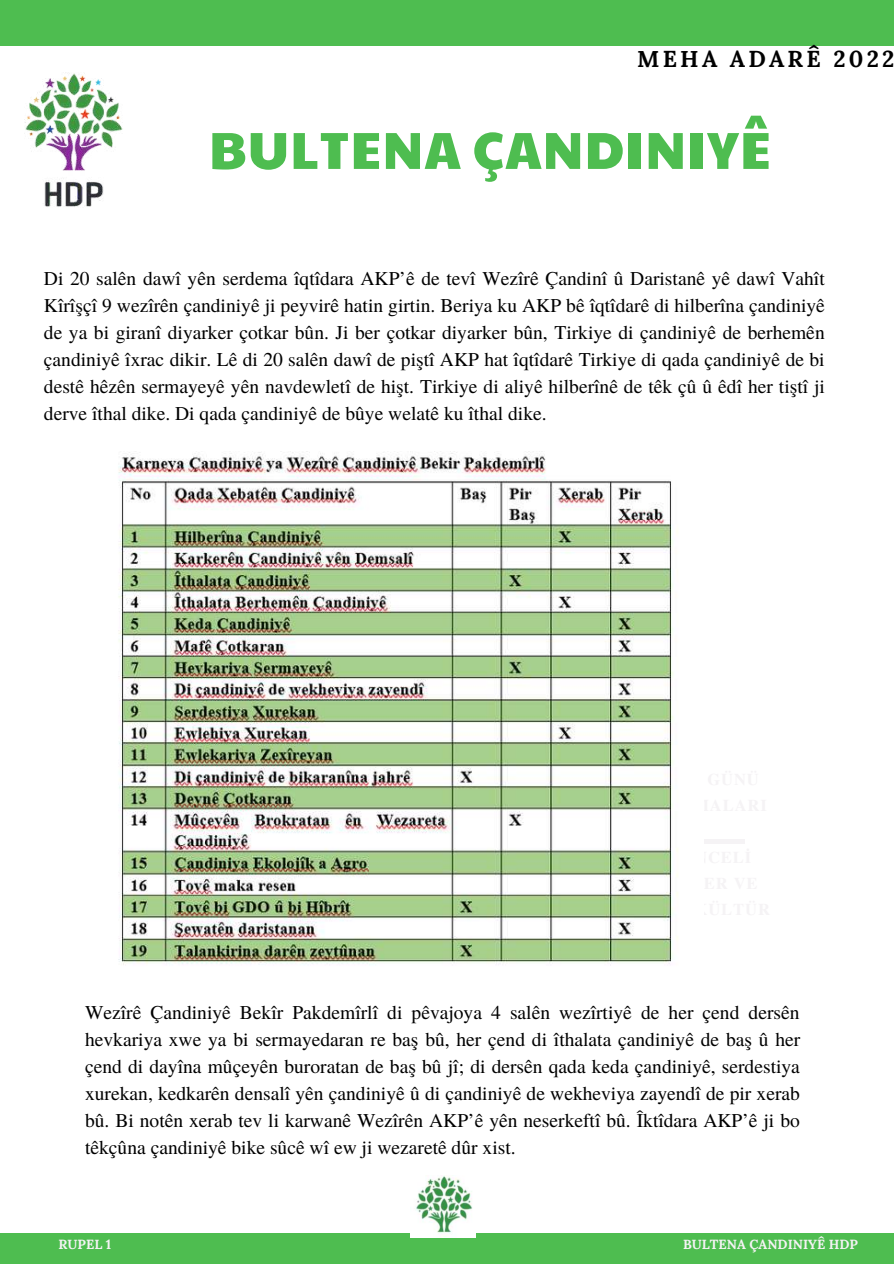
<style>
.page{position:relative;width:894px;height:1264px;background:#fff}
.page>*{position:absolute;margin:0;border:0;box-sizing:border-box;transform-origin:0 0}
.t1{font:52.05px "Paytone One";letter-spacing:.02em;color:#4ebd50}
.t2{font:700 22.95px "Lora";letter-spacing:.14em;color:#000}
.t3{font:19.5px/27px "Te X Gyre Termes";color:#000;text-align:justify}
.t4{font:700 13.2px "Lora";color:#f5f3f5}
</style>
<div class="page">
<div style="left:1px;top:1232px;width:892px;height:31px;background:#4ebd50"></div>
<div style="left:0;top:0;width:893px;height:46px;background:#4ebd50"></div>
<hr style="left:652px;top:839px;width:92px;height:4px;background:#f5f3f5">
<img style="left:24px;top:73px;width:99px;height:134px">
<img style="left:118px;top:451px;width:585px;height:515px">
<img style="left:410px;top:1175px;width:65px;height:61px">
<p class="t2" style="left:637px;top:44px;width:258px">MEHA ADARÊ 2022</p>
<h1 class="t1" style="left:209px;top:111px;width:563px">BULTENA ÇANDINIYÊ</h1>
<p class="t3" style="left:44px;top:263px;width:782px">Di 20 salên dawî yên serdema îqtîdara AKP’ê de tevî Wezîrê Çandinî û Daristanê yê dawî Vahît Kîrîşçî 9 wezîrên çandiniyê ji peyvirê hatin girtin. Beriya ku AKP bê îqtîdarê di hilberîna çandiniyê de ya bi giranî diyarker çotkar bûn. Ji ber çotkar diyarker bûn, Tirkiye di çandiniyê de berhemên çandiniyê îxrac dikir. Lê di 20 salên dawî de piştî AKP hat îqtîdarê Tirkiye di qada çandiniyê de bi destê hêzên sermayeyê yên navdewletî de hişt. Tirkiye di aliyê hilberînê de têk çû û êdî her tiştî ji derve îthal dike. Di qada çandiniyê de bûye welatê ku îthal dike.</p>
<p class="t3" style="left:85px;top:997px;width:716px">Wezîrê Çandiniyê Bekîr Pakdemîrlî di pêvajoya 4 salên wezîrtiyê de her çend dersên hevkariya xwe ya bi sermayedaran re baş bû, her çend di îthalata çandiniyê de baş û her çend di dayîna mûçeyên buroratan de baş bû jî; di dersên qada keda çandiniyê, serdestiya xurekan, kedkarên densalî yên çandiniyê û di çandiniyê de wekheviya zayendî de pir xerab bû. Bi notên xerab tev li karwanê Wezîrên AKP’ê yên neserkeftî bû. Îktîdara AKP’ê ji bo têkçûna çandiniyê bike sûcê wî ew ji wezaretê dûr xist.</p>
<p class="t4" style="left:58px;top:1235px;width:54px">RUPEL 1</p>
<p class="t4" style="left:682px;top:1235px;width:176px">BULTENA ÇANDINIYÊ HDP</p>
</div>
